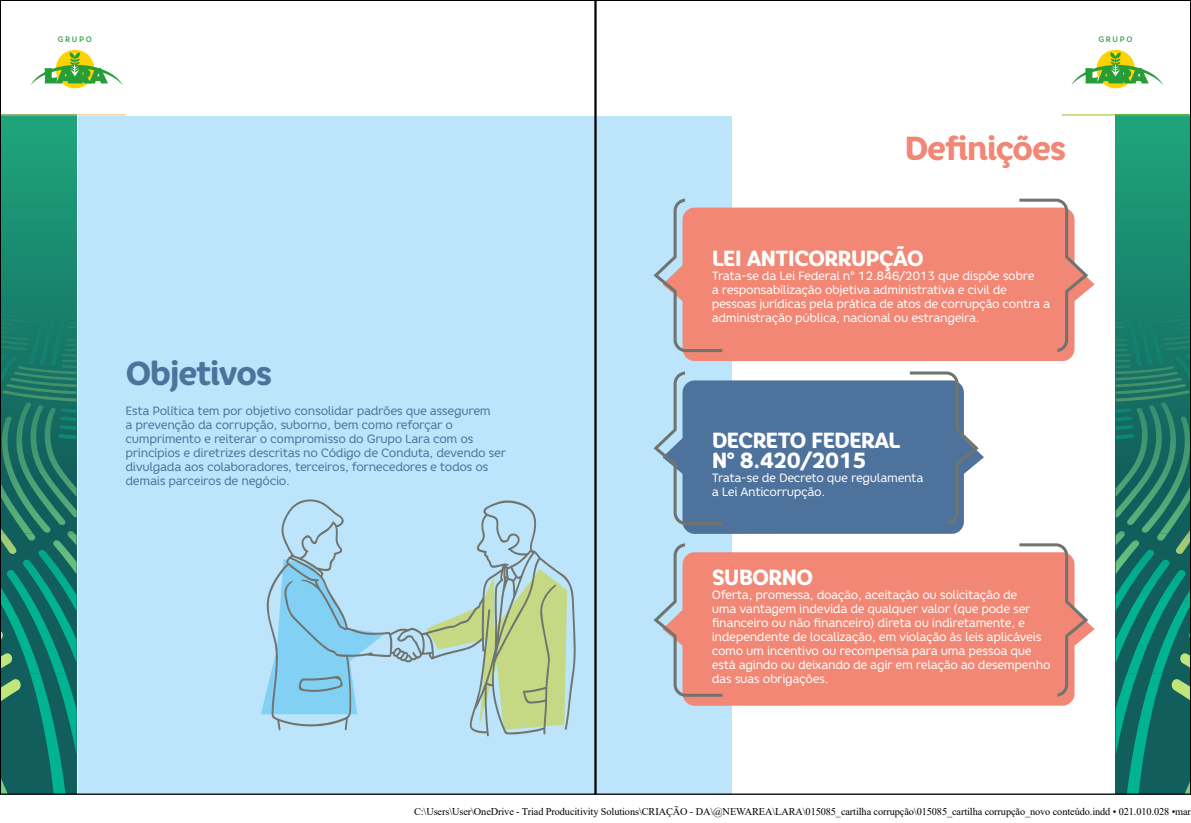
<style>
.page{position:relative;width:1191px;height:823px;background:#fff}
.page>*{position:absolute;margin:0;border:0;box-sizing:border-box;transform-origin:0 0}
.t1{font:800 33.2px "Core Rhino 75";letter-spacing:-.05em;color:#f18774}
.t2{font:800 33.2px "Core Rhino 75";letter-spacing:-.05em;color:#4d729c}
.t3{font:800 21.9px/19.8px "Core Rhino 75";letter-spacing:-.05em;color:#fff}
.t4{font:12px/14px "Core Rhino 45";letter-spacing:-.03em;color:#fff}
.t5{font:12px/14px "Core Rhino 45";letter-spacing:-.03em;color:#4d729c}
.t6{font:10.3px "Times New Roman";letter-spacing:-.01em;color:#000}
.t7{font:500 7.9px "Core Rhino 55";letter-spacing:.2em;color:#259e38}
</style>
<div class="page">
<div style="left:78px;top:116px;width:653px;height:691px;background:#bce4fa"></div>
<svg style="left:1115px;top:115px;width:76px;height:676px;background:#19866d"></svg>
<svg style="left:1180px;top:323px;width:11px;height:10px"></svg>
<img style="left:1163px;top:333px;width:28px;height:5px">
<img style="left:1163px;top:338px;width:28px;height:7px">
<img style="left:1165px;top:343px;width:26px;height:7px">
<img style="left:1175px;top:533px;width:16px;height:20px">
<img style="left:1185px;top:354px;width:6px;height:3px">
<img style="left:1175px;top:357px;width:16px;height:36px">
<img style="left:1115px;top:301px;width:48px;height:63px">
<img style="left:1115px;top:306px;width:37px;height:59px">
<img style="left:1115px;top:311px;width:26px;height:55px">
<svg style="left:1115px;top:317px;width:10px;height:11px"></svg>
<img style="left:1115px;top:366px;width:60px;height:6px">
<img style="left:1115px;top:372px;width:63px;height:5px">
<img style="left:1115px;top:377px;width:67px;height:7px">
<img style="left:1115px;top:384px;width:71px;height:17px">
<img style="left:1168px;top:390px;width:20px;height:3px">
<svg style="left:1156px;top:533px;width:11px;height:7px"></svg>
<img style="left:1141px;top:416px;width:50px;height:116px">
<img style="left:1126px;top:402px;width:51px;height:122px">
<img style="left:1115px;top:405px;width:48px;height:112px">
<img style="left:1115px;top:408px;width:34px;height:88px">
<svg style="left:1115px;top:339px;width:15px;height:17px"></svg>
<img style="left:1115px;top:359px;width:15px;height:3px">
<img style="left:1115px;top:365px;width:16px;height:3px">
<img style="left:1115px;top:408px;width:16px;height:4px">
<img style="left:1115px;top:416px;width:17px;height:5px">
<img style="left:1115px;top:425px;width:18px;height:4px">
<img style="left:1115px;top:434px;width:19px;height:5px">
<img style="left:1171px;top:678px;width:20px;height:32px">
<img style="left:1125px;top:672px;width:37px;height:119px">
<img style="left:1186px;top:580px;width:5px;height:92px">
<img style="left:1115px;top:672px;width:22px;height:83px">
<img style="left:1127px;top:569px;width:59px;height:103px">
<img style="left:1115px;top:559px;width:54px;height:103px">
<img style="left:1115px;top:549px;width:39px;height:61px">
<img style="left:1115px;top:540px;width:24px;height:34px">
<svg style="left:1115px;top:531px;width:10px;height:14px"></svg>
<img style="left:1178px;top:749px;width:13px;height:45px">
<img style="left:1156px;top:319px;width:35px;height:4px">
<img style="left:1153px;top:311px;width:38px;height:8px">
<div style="left:1096px;top:50px;width:39px;height:38px;background:#fdd200;border-radius:50%"></div>
<svg style="left:1071px;top:52px;width:92px;height:33px"></svg>
<hr style="left:1062px;top:114px;width:129px;height:1px;background:#95c11f">
<svg style="left:2px;top:115px;width:75px;height:676px;background:#19866e"></svg>
<svg style="left:2px;top:323px;width:10px;height:10px"></svg>
<img style="left:2px;top:333px;width:27px;height:7px">
<img style="left:2px;top:338px;width:26px;height:7px">
<img style="left:2px;top:343px;width:25px;height:7px">
<img style="left:2px;top:533px;width:15px;height:20px">
<img style="left:2px;top:354px;width:5px;height:3px">
<img style="left:2px;top:357px;width:15px;height:33px">
<img style="left:29px;top:301px;width:48px;height:63px">
<img style="left:40px;top:306px;width:37px;height:59px">
<img style="left:51px;top:311px;width:26px;height:55px">
<svg style="left:67px;top:317px;width:10px;height:11px"></svg>
<img style="left:17px;top:366px;width:60px;height:6px">
<img style="left:14px;top:372px;width:63px;height:5px">
<img style="left:10px;top:377px;width:67px;height:7px">
<img style="left:6px;top:384px;width:71px;height:17px">
<img style="left:2px;top:390px;width:22px;height:3px">
<svg style="left:25px;top:533px;width:11px;height:7px"></svg>
<img style="left:2px;top:416px;width:49px;height:116px">
<img style="left:15px;top:402px;width:51px;height:122px">
<img style="left:29px;top:405px;width:48px;height:112px">
<img style="left:43px;top:408px;width:34px;height:88px">
<svg style="left:62px;top:339px;width:15px;height:17px"></svg>
<img style="left:62px;top:359px;width:15px;height:3px">
<img style="left:61px;top:365px;width:16px;height:3px">
<img style="left:61px;top:408px;width:16px;height:4px">
<img style="left:60px;top:416px;width:17px;height:5px">
<img style="left:59px;top:425px;width:18px;height:4px">
<img style="left:58px;top:434px;width:19px;height:5px">
<img style="left:2px;top:678px;width:19px;height:32px">
<img style="left:30px;top:672px;width:37px;height:119px">
<img style="left:2px;top:580px;width:4px;height:92px">
<img style="left:55px;top:672px;width:22px;height:83px">
<img style="left:6px;top:569px;width:59px;height:103px">
<img style="left:22px;top:559px;width:55px;height:103px">
<img style="left:38px;top:549px;width:39px;height:61px">
<img style="left:53px;top:540px;width:24px;height:34px">
<svg style="left:67px;top:531px;width:10px;height:14px"></svg>
<img style="left:2px;top:749px;width:12px;height:42px">
<img style="left:2px;top:319px;width:34px;height:4px">
<img style="left:2px;top:311px;width:37px;height:8px">
<div style="left:56px;top:50px;width:38px;height:38px;background:#fdd200;border-radius:50%"></div>
<svg style="left:31px;top:52px;width:92px;height:33px"></svg>
<hr style="left:0;top:114px;width:125px;height:1px;background:#fabc6f">
<div style="left:683px;top:207px;width:411px;height:154px;background:#f18774"></div>
<svg style="left:653px;top:198px;width:69px;height:154px"></svg>
<svg style="left:1019px;top:198px;width:69px;height:154px"></svg>
<div style="left:682px;top:552px;width:412px;height:153px;background:#f18774"></div>
<svg style="left:653px;top:543px;width:69px;height:153px"></svg>
<svg style="left:1019px;top:543px;width:69px;height:153px"></svg>
<div style="left:681px;top:380px;width:303px;height:153px;background:#4d729c"></div>
<svg style="left:653px;top:371px;width:69px;height:153px"></svg>
<svg style="left:910px;top:371px;width:68px;height:153px"></svg>
<svg style="left:266px;top:499px;width:310px;height:237px"></svg>
<div style="left:0;top:794px;width:1191px;height:28px;background:#fff"></div>
<p class="t7" style="left:58px;top:34px;width:35px">GRUPO</p>
<p class="t7" style="left:1098px;top:34px;width:35px">GRUPO</p>
<h1 class="t1" style="left:904px;top:127px;width:164px">Definições</h1>
<h1 class="t2" style="left:125px;top:351px;width:149px">Objetivos</h1>
<p class="t5" style="left:125px;top:403px;width:382px">Esta Política tem por objetivo consolidar padrões que assegurem<br>a prevenção da corrupção, suborno, bem como reforçar o cumprimento e reiterar o compromisso do Grupo Lara com os princípios e diretrizes descritas no Código de Conduta, devendo ser divulgada aos colaboradores, terceiros, fornecedores e todos os demais parceiros de negócio.</p>
<h2 class="t3" style="left:711px;top:248px;width:214px">LEI ANTICORRUPÇÃO</h2>
<p class="t4" style="left:711px;top:268px;width:340px">Trata-se da Lei Federal n° 12.846/2013 que dispõe sobre<br>a responsabilização objetiva administrativa e civil de pessoas jurídicas pela prática de atos de corrupção contra a administração pública, nacional ou estrangeira.</p>
<h2 class="t3" style="left:711px;top:430px;width:190px">DECRETO FEDERAL<br>N° 8.420/2015</h2>
<p class="t4" style="left:711px;top:470px;width:213px">Trata-se de Decreto que regulamenta a Lei Anticorrupção.</p>
<h2 class="t3" style="left:711px;top:566px;width:103px">SUBORNO</h2>
<p class="t4" style="left:711px;top:587px;width:340px">Oferta, promessa, doação, aceitação ou solicitação de<br>uma vantagem indevida de qualquer valor (que pode ser financeiro ou não financeiro) direta ou indiretamente, e independente de localização, em violação às leis aplicáveis como um incentivo ou recompensa para uma pessoa que está agindo ou deixando de agir em relação ao desempenho das suas obrigações.</p>
<p class="t6" style="left:414px;top:804px;width:778px">C:\Users\User\OneDrive - Triad Producitivity Solutions\CRIAÇÃO - DA\@NEWAREA\LARA\015085_cartilha corrupção\015085_cartilha corrupção_novo conteúdo.indd • 021.010.028 •mar</p>
</div>
